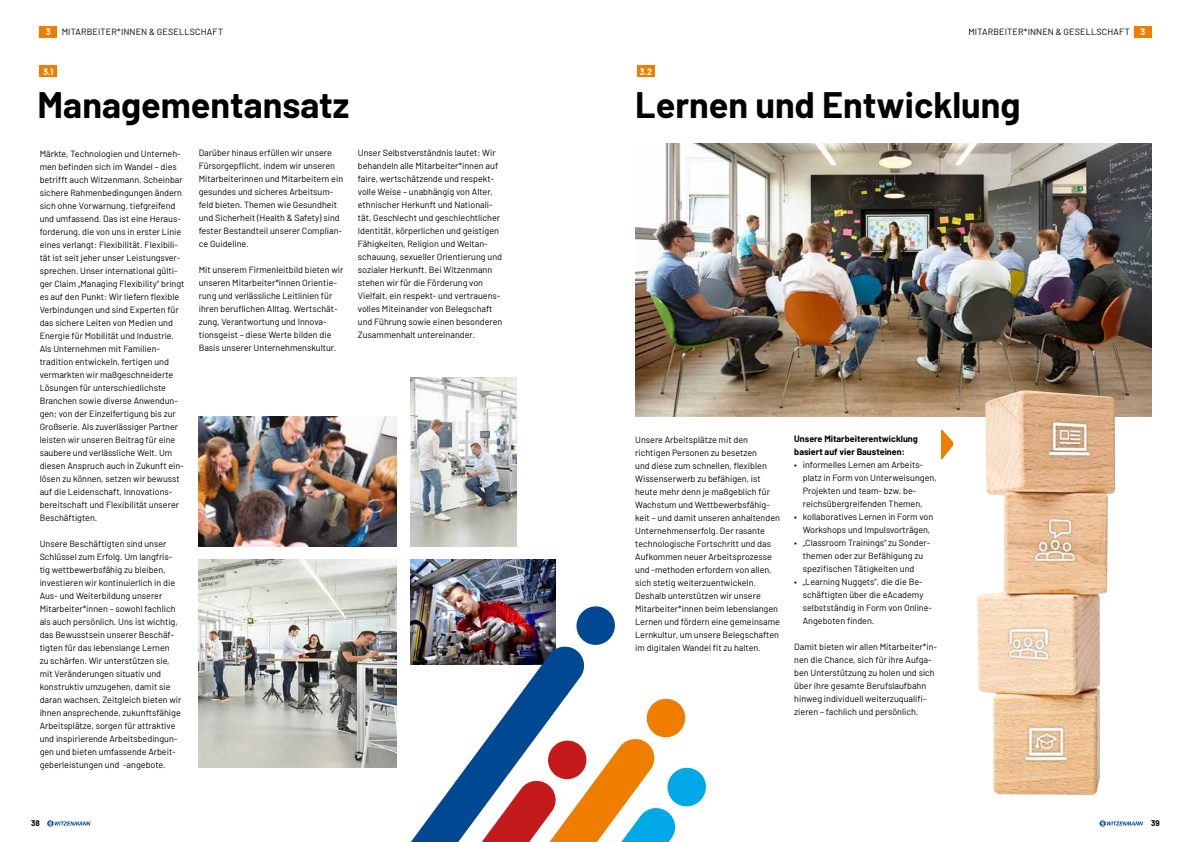
<style>
.page{position:relative;width:1191px;height:842px;background:#fff}
.page>*{position:absolute;margin:0;border:0;box-sizing:border-box;transform-origin:0 0}
.t1{font:700 36px "Barlow";color:#000}
.t2{font:9px/13px "Barlow";color:#000}
.t3{font:700 9px/13px "Barlow";color:#000}
.t4{font:700 9px "Barlow";color:#fff}
.t5{font:700 8px "Barlow";color:#000}
.s1{font-weight:700;color:#fff}
</style>
<div class="page">
<svg style="left:47px;top:820px;width:44px;height:7px"></svg>
<svg style="left:1099px;top:820px;width:44px;height:7px"></svg>
<img style="left:199px;top:417px;width:198px;height:130px">
<img style="left:635px;top:144px;width:516px;height:273px">
<div style="left:1134px;top:26px;width:17px;height:11px;background:#ef7d00"></div>
<div style="left:40px;top:26px;width:17px;height:11px;background:#ef7d00"></div>
<div style="left:40px;top:66px;width:17px;height:11px;background:#ef7d00"></div>
<div style="left:637px;top:66px;width:17px;height:11px;background:#ef7d00"></div>
<img style="left:411px;top:378px;width:106px;height:169px">
<img style="left:411px;top:560px;width:145px;height:84px">
<img style="left:199px;top:560px;width:198px;height:208px">
<img style="left:975px;top:390px;width:140px;height:405px">
<svg style="left:941px;top:429px;width:12px;height:31px"></svg>
<img style="left:377px;top:644px;width:207px;height:52px">
<svg style="left:574px;top:606px;width:41px;height:41px"></svg>
<svg style="left:349px;top:696px;width:357px;height:146px"></svg>
<p class="t2" style="left:46px;top:25px;width:179px"><span class="s1">3</span> MITARBEITER*INNEN &amp; GESELLSCHAFT</p>
<p class="t2" style="left:968px;top:25px;width:178px">MITARBEITER*INNEN &amp; GESELLSCHAFT <span class="s1">3</span></p>
<p class="t4" style="left:43px;top:65px;width:12px">3.1</p>
<p class="t4" style="left:639px;top:65px;width:14px">3.2</p>
<h1 class="t1" style="left:38px;top:78px;width:313px">Managementansatz</h1>
<h1 class="t1" style="left:635px;top:78px;width:387px">Lernen und Entwicklung</h1>
<p class="t2" style="left:40px;top:146px;width:146px">Märkte, Technologien und Unterneh&shy;men befinden sich im Wandel – dies betrifft auch Witzenmann. Scheinbar sichere Rahmenbedingungen ändern sich ohne Vorwarnung, tiefgreifend und umfassend. Das ist eine Heraus&shy;forderung, die von uns in erster Linie eines verlangt: Flexibilität. Flexibili&shy;tät ist seit jeher unser Leistungsver&shy;sprechen. Unser international gülti&shy;ger Claim „Managing Flexibility“ bringt es auf den Punkt: Wir liefern flexible Verbindungen und sind Experten für das sichere Leiten von Medien und Energie für Mobilität und Industrie.<br>Als Unternehmen mit Familien&shy;tradition entwickeln, fertigen und vermarkten wir maßgeschneiderte Lösungen für unterschiedlichste Branchen sowie diverse Anwendun&shy;gen; von der Einzelfertigung bis zur Großserie. Als zuverlässiger Partner leisten wir unseren Beitrag für eine saubere und verlässliche Welt. Um diesen Anspruch auch in Zukunft ein&shy;lösen zu können, setzen wir bewusst auf die Leidenschaft, Innovations&shy;bereitschaft und Flexibilität unserer Beschäftigten.</p>
<p class="t2" style="left:40px;top:536px;width:143px">Unsere Beschäftigten sind unser Schlüssel zum Erfolg. Um langfris&shy;tig wettbewerbsfähig zu bleiben, investieren wir kontinuierlich in die Aus- und Weiterbildung unserer Mitarbeiter*innen – sowohl fachlich als auch persönlich. Uns ist wichtig, das Bewusstsein unserer Beschäf&shy;tigten für das lebenslange Lernen<br>zu schärfen. Wir unterstützen sie, mit Veränderungen situativ und konstruktiv umzugehen, damit sie daran wachsen. Zeitgleich bieten wir ihnen ansprechende, zukunftsfähige Arbeitsplätze, sorgen für attraktive und inspirierende Arbeitsbedingun&shy;gen und bieten umfassende Arbeit&shy;geberleistungen und -angebote.</p>
<p class="t2" style="left:358px;top:146px;width:146px">Unser Selbstverständnis lautet: Wir behandeln alle Mitarbeiter*innen auf faire, wertschätzende und respekt&shy;volle Weise – unabhängig von Alter, ethnischer Herkunft und Nationali&shy;tät, Geschlecht und geschlechtlicher Identität, körperlichen und geistigen Fähigkeiten, Religion und Weltan&shy;schauung, sexueller Orientierung und sozialer Herkunft. Bei Witzenmann stehen wir für die Förderung von Vielfalt, ein respekt- und vertrauens&shy;volles Miteinander von Belegschaft und Führung sowie einen besonderen Zusammenhalt untereinander.</p>
<p class="t2" style="left:199px;top:146px;width:146px">Darüber hinaus erfüllen wir unsere Fürsorgepflicht, indem wir unseren Mitarbeiterinnen und Mitarbeitern ein gesundes und sicheres Arbeitsum&shy;feld bieten. Themen wie Gesundheit und Sicherheit (Health &amp; Safety) sind fester Bestandteil unserer Complian&shy;ce Guideline.</p>
<p class="t2" style="left:199px;top:263px;width:146px">Mit unserem Firmenleitbild bieten wir unseren Mitarbeiter*innen Orientie&shy;rung und verlässliche Leitlinien für ihren beruflichen Alltag. Wertschät&shy;zung, Verantwortung und Innova&shy;tionsgeist – diese Werte bilden die Basis unserer Unternehmenskultur.</p>
<p class="t3" style="left:794px;top:432px;width:125px">Unsere Mitarbeiterentwicklung basiert auf vier Bausteinen:</p>
<p class="t2" style="left:802px;top:458px;width:135px;text-indent:-9px">• informelles Lernen am Arbeits&shy;platz in Form von Unterweisungen,<br>Projekten und team- bzw. be&shy;reichsübergreifenden Themen,</p>
<p class="t2" style="left:802px;top:510px;width:132px;text-indent:-9px">• kollaboratives Lernen in Form von<br>Workshops und Impulsvorträgen,</p>
<p class="t2" style="left:802px;top:536px;width:129px;text-indent:-9px">• „Classroom Trainings“ zu Sonder&shy;themen oder zur Befähigung zu spezifischen Tätigkeiten und</p>
<p class="t2" style="left:802px;top:575px;width:131px;text-indent:-9px">• „Learning Nuggets“, die die Be&shy;schäftigten über die eAcademy selbstständig in Form von Online-<br>Angeboten finden.</p>
<p class="t2" style="left:794px;top:640px;width:144px">Damit bieten wir allen Mitarbeiter*in&shy;nen die Chance, sich für ihre Aufga&shy;ben Unterstützung zu holen und sich über ihre gesamte Berufslaufbahn hinweg individuell weiterzuqualifi&shy;zieren – fachlich und persönlich.</p>
<p class="t2" style="left:635px;top:432px;width:146px">Unsere Arbeitsplätze mit den richtigen Personen zu besetzen<br>und diese zum schnellen, flexiblen Wissenserwerb zu befähigen, ist heute mehr denn je maßgeblich für Wachstum und Wettbewerbsfähig&shy;keit – und damit unseren anhaltenden Unternehmenserfolg. Der rasante technologische Fortschritt und das Aufkommen neuer Arbeitsprozesse und -methoden erfordern von allen, sich stetig weiterzuentwickeln.<br>Deshalb unterstützen wir unsere Mitarbeiter*innen beim lebenslangen Lernen und fördern eine gemeinsame Lernkultur, um unsere Belegschaften im digitalen Wandel fit zu halten.</p>
<p class="t5" style="left:31px;top:817px;width:10px">38</p>
<p class="t5" style="left:1151px;top:818px;width:10px">39</p>
</div>
